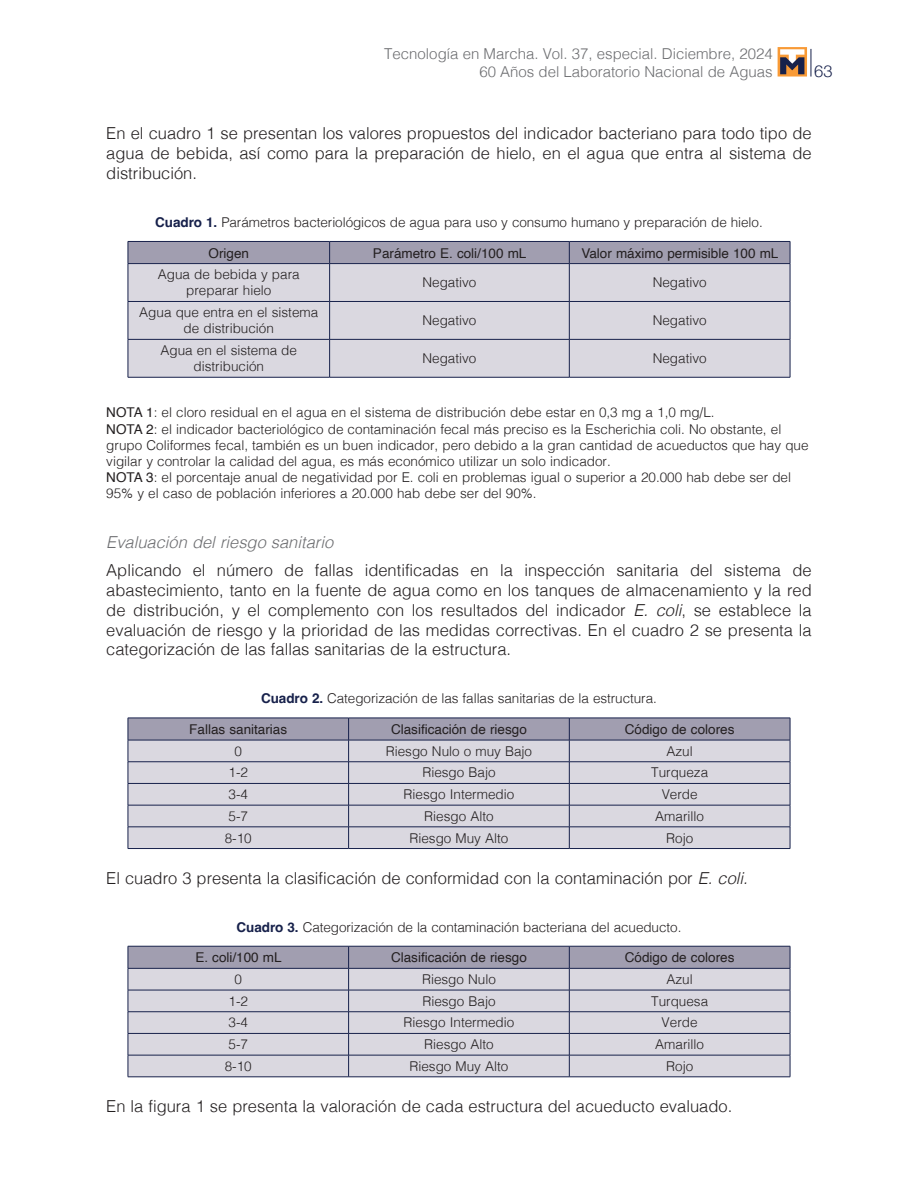
<style>
.page{position:relative;width:918px;height:1188px;background:#fff}
.page>*{position:absolute;margin:0;border:0;box-sizing:border-box;transform-origin:0 0}
.t1{font:300 16.5px/19.8px "Helvetica";color:#231f20;text-align:justify}
.t2{font:italic 300 16.5px "Helvetica";color:#6c6d70}
.t3{font:300 16.5px "Helvetica Neue";color:#17214b}
.t4{font:300 15px/18px "Helvetica";color:#6c6d70;text-align:right}
.t5{font:300 13.5px/16.2px "Helvetica";color:#231f20;text-align:center}
.t6{font:13.5px "Helvetica";color:#231f20}
.s1{font-weight:700;color:#17214b}
.s2{font-weight:400}
.s3{font-style:italic}
</style>
<div class="page">
<svg style="left:811px;top:49px;width:1px;height:28px"></svg>
<svg style="left:778px;top:47px;width:29px;height:30px"></svg>
<svg style="left:780px;top:49px;width:24px;height:25px"></svg>
<div style="left:129px;top:264px;width:661px;height:113px;background:#dad8e0"></div>
<div style="left:128px;top:241px;width:663px;height:23px;background:#a19eb0"></div>
<hr style="left:128px;top:263px;width:202px;height:1px;background:#17214b">
<hr style="left:128px;top:264px;width:1px;height:37px;background:#17214b">
<hr style="left:330px;top:263px;width:239px;height:1px;background:#17214b">
<hr style="left:329px;top:264px;width:1px;height:37px;background:#17214b">
<hr style="left:569px;top:263px;width:221px;height:1px;background:#17214b">
<hr style="left:569px;top:264px;width:1px;height:37px;background:#17214b">
<hr style="left:790px;top:264px;width:1px;height:37px;background:#17214b">
<hr style="left:128px;top:301px;width:202px;height:1px;background:#17214b">
<hr style="left:128px;top:302px;width:1px;height:37px;background:#17214b">
<hr style="left:330px;top:301px;width:239px;height:1px;background:#17214b">
<hr style="left:329px;top:302px;width:1px;height:37px;background:#17214b">
<hr style="left:569px;top:301px;width:221px;height:1px;background:#17214b">
<hr style="left:569px;top:302px;width:1px;height:37px;background:#17214b">
<hr style="left:790px;top:302px;width:1px;height:37px;background:#17214b">
<hr style="left:128px;top:339px;width:202px;height:1px;background:#17214b">
<hr style="left:128px;top:340px;width:1px;height:37px;background:#17214b">
<hr style="left:330px;top:339px;width:239px;height:1px;background:#17214b">
<hr style="left:329px;top:340px;width:1px;height:37px;background:#17214b">
<hr style="left:569px;top:339px;width:221px;height:1px;background:#17214b">
<hr style="left:569px;top:340px;width:1px;height:37px;background:#17214b">
<hr style="left:790px;top:340px;width:1px;height:37px;background:#17214b">
<hr style="left:128px;top:377px;width:202px;height:1px;background:#17214b">
<hr style="left:330px;top:377px;width:239px;height:1px;background:#17214b">
<hr style="left:569px;top:377px;width:221px;height:1px;background:#17214b">
<svg style="left:128px;top:718px;width:663px;height:130px"></svg>
<hr style="left:128px;top:848px;width:221px;height:1px;background:#17214b">
<hr style="left:349px;top:848px;width:220px;height:1px;background:#17214b">
<hr style="left:569px;top:848px;width:221px;height:1px;background:#17214b">
<svg style="left:128px;top:946px;width:663px;height:131px"></svg>
<hr style="left:128px;top:1077px;width:221px;height:1px;background:#17214b">
<hr style="left:349px;top:1077px;width:220px;height:1px;background:#17214b">
<hr style="left:569px;top:1077px;width:221px;height:1px;background:#17214b">
<p class="t4" style="left:384px;top:43px;width:390px">Tecnología en Marcha. Vol. 37, especial. Diciembre, 2024<br>60 Años del Laboratorio Nacional de Aguas</p>
<p class="t3" style="left:814px;top:57px;width:20px">63</p>
<p class="t1" style="left:106px;top:122px;width:707px">En el cuadro 1 se presentan los valores propuestos del indicador bacteriano para todo tipo de agua de bebida, así como para la preparación de hielo, en el agua que entra al sistema de distribución.</p>
<p class="t5" style="left:155px;top:213px;width:609px"><span class="s1">Cuadro 1.</span> Parámetros bacteriológicos de agua para uso y consumo humano y preparación de hielo.</p>
<p class="t6" style="left:209px;top:242px;width:42px">Origen</p>
<p class="t6" style="left:373px;top:242px;width:155px">Parámetro E. coli/100 mL</p>
<p class="t6" style="left:581px;top:242px;width:199px">Valor máximo permisible 100 mL</p>
<p class="t5" style="left:158px;top:265px;width:143px">Agua de bebida y para preparar hielo</p>
<p class="t5" style="left:422px;top:274px;width:56px">Negativo</p>
<p class="t5" style="left:653px;top:274px;width:56px">Negativo</p>
<p class="t5" style="left:139px;top:303px;width:180px">Agua que entra en el sistema de distribución</p>
<p class="t5" style="left:422px;top:311px;width:56px">Negativo</p>
<p class="t5" style="left:653px;top:311px;width:56px">Negativo</p>
<p class="t5" style="left:161px;top:341px;width:138px">Agua en el sistema de distribución</p>
<p class="t5" style="left:422px;top:349px;width:56px">Negativo</p>
<p class="t5" style="left:653px;top:349px;width:56px">Negativo</p>
<p class="t5" style="left:106px;top:404px;width:704px;text-align:left"><span class="s2">NOTA 1</span>: el cloro residual en el agua en el sistema de distribución debe estar en 0,3 mg a 1,0 mg/L.<br><span class="s2">NOTA 2</span>: el indicador bacteriológico de contaminación fecal más preciso es la Escherichia coli. No obstante, el grupo Coliformes fecal, también es un buen indicador, pero debido a la gran cantidad de acueductos que hay que vigilar y controlar la calidad del agua, es más económico utilizar un solo indicador.<br><span class="s2">NOTA 3</span>: el porcentaje anual de negatividad por E. coli en problemas igual o superior a 20.000 hab debe ser del 95% y el caso de población inferiores a 20.000 hab debe ser del 90%.</p>
<p class="t2" style="left:106px;top:528px;width:228px">Evaluación del riesgo sanitario</p>
<p class="t1" style="left:106px;top:559px;width:707px">Aplicando el número de fallas identificadas en la inspección sanitaria del sistema de abastecimiento, tanto en la fuente de agua como en los tanques de almacenamiento y la red de distribución, y el complemento con los resultados del indicador <span class="s3">E. coli</span>, se establece la evaluación de riesgo y la prioridad de las medidas correctivas. En el cuadro 2 se presenta la categorización de las fallas sanitarias de la estructura.</p>
<p class="t5" style="left:261px;top:689px;width:397px"><span class="s1">Cuadro 2.</span> Categorización de las fallas sanitarias de la estructura.</p>
<p class="t6" style="left:189px;top:719px;width:99px">Fallas sanitarias</p>
<p class="t6" style="left:391px;top:719px;width:137px">Clasificación de riesgo</p>
<p class="t6" style="left:625px;top:719px;width:111px">Código de colores</p>
<p class="t5" style="left:235px;top:742px;width:9px">0</p>
<p class="t5" style="left:386px;top:742px;width:148px">Riesgo Nulo o muy Bajo</p>
<p class="t5" style="left:667px;top:742px;width:28px">Azul</p>
<p class="t5" style="left:229px;top:764px;width:21px">1-2</p>
<p class="t5" style="left:422px;top:764px;width:75px">Riesgo Bajo</p>
<p class="t5" style="left:651px;top:764px;width:59px">Turqueza</p>
<p class="t5" style="left:229px;top:785px;width:21px">3-4</p>
<p class="t5" style="left:404px;top:785px;width:112px">Riesgo Intermedio</p>
<p class="t5" style="left:662px;top:785px;width:38px">Verde</p>
<p class="t5" style="left:229px;top:807px;width:21px">5-7</p>
<p class="t5" style="left:424px;top:807px;width:71px">Riesgo Alto</p>
<p class="t5" style="left:655px;top:807px;width:50px">Amarillo</p>
<p class="t5" style="left:225px;top:829px;width:29px">8-10</p>
<p class="t5" style="left:409px;top:829px;width:101px">Riesgo Muy Alto</p>
<p class="t5" style="left:666px;top:829px;width:29px">Rojo</p>
<p class="t1" style="left:106px;top:867px;width:643px">El cuadro 3 presenta la clasificación de conformidad con la contaminación por <span class="s3">E. coli.</span></p>
<p class="t5" style="left:237px;top:918px;width:446px"><span class="s1">Cuadro 3.</span> Categorización de la contaminación bacteriana del acueducto.</p>
<p class="t6" style="left:195px;top:947px;width:88px">E. coli/100 mL</p>
<p class="t6" style="left:391px;top:947px;width:137px">Clasificación de riesgo</p>
<p class="t6" style="left:625px;top:947px;width:111px">Código de colores</p>
<p class="t5" style="left:235px;top:970px;width:9px">0</p>
<p class="t5" style="left:422px;top:970px;width:75px">Riesgo Nulo</p>
<p class="t5" style="left:667px;top:970px;width:28px">Azul</p>
<p class="t5" style="left:229px;top:992px;width:21px">1-2</p>
<p class="t5" style="left:422px;top:992px;width:75px">Riesgo Bajo</p>
<p class="t5" style="left:651px;top:992px;width:59px">Turquesa</p>
<p class="t5" style="left:229px;top:1014px;width:21px">3-4</p>
<p class="t5" style="left:404px;top:1014px;width:112px">Riesgo Intermedio</p>
<p class="t5" style="left:662px;top:1014px;width:38px">Verde</p>
<p class="t5" style="left:229px;top:1035px;width:21px">5-7</p>
<p class="t5" style="left:424px;top:1035px;width:71px">Riesgo Alto</p>
<p class="t5" style="left:655px;top:1035px;width:50px">Amarillo</p>
<p class="t5" style="left:225px;top:1057px;width:29px">8-10</p>
<p class="t5" style="left:409px;top:1057px;width:101px">Riesgo Muy Alto</p>
<p class="t5" style="left:666px;top:1057px;width:29px">Rojo</p>
<p class="t1" style="left:106px;top:1095px;width:627px">En la figura 1 se presenta la valoración de cada estructura del acueducto evaluado.</p>
</div>
